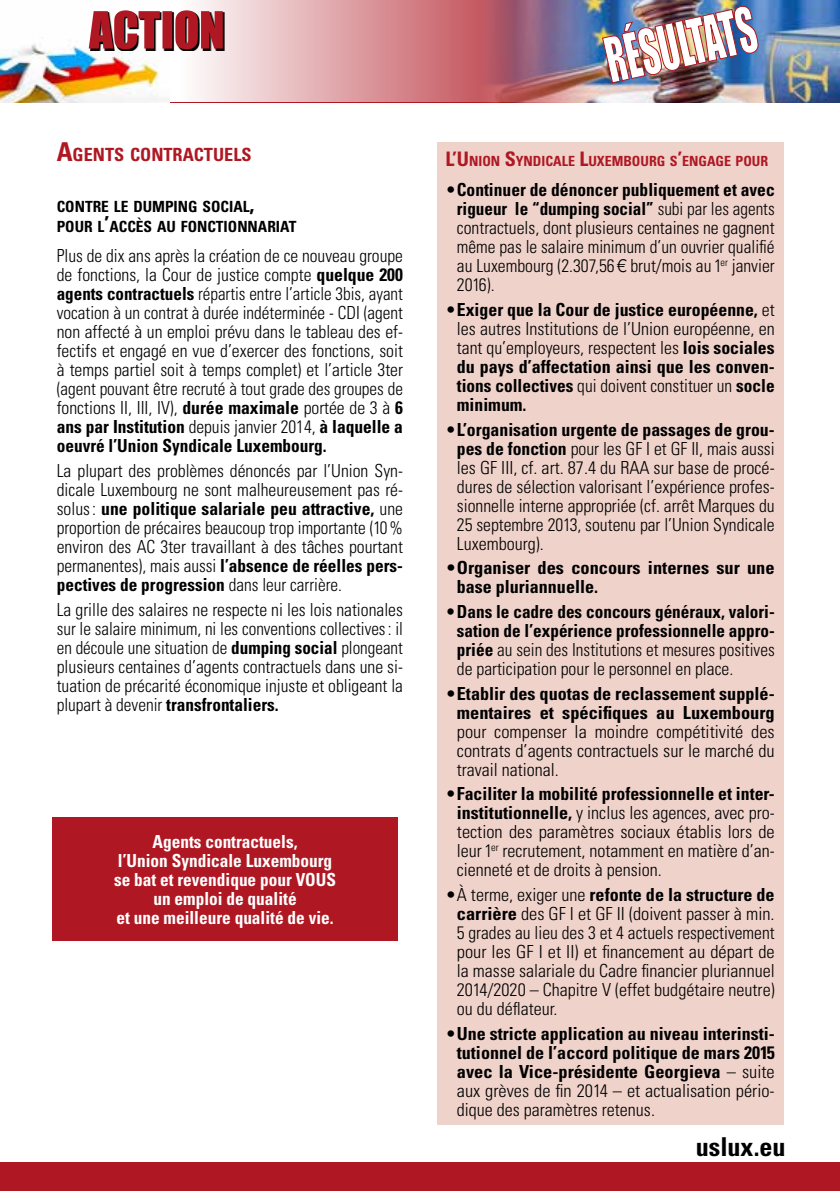
<style>
.page{position:relative;width:840px;height:1191px;background:#fff}
.page>*{position:absolute;margin:0;border:0;box-sizing:border-box;transform-origin:0 0}
.t1{font:700 condensed 26px "Univers";color:#000}
.t2{font:700 condensed 18.2px "Univers";color:#af1823}
.t3{font:300 condensed 18px/19px "Univers";color:#000;text-align:justify}
.t4{font:700 condensed 18px/19px "Univers";color:#000;text-align:justify}
.t5{font:700 condensed 18px/19px "Univers";color:#000;text-align:justify;scale:.96 1}
.t6{font:700 condensed 18px/19px "Univers";color:#fff;text-align:center;scale:.96 1}
.t7{font:700 condensed 15.4px/20px "Univers";color:#000}
.t8{font:700 condensed 14px "Univers";color:#af1823}
.s1{font-size:26px}
.s2{font-size:22px}
.s3{font-weight:700}
.s4{font-size:20px}
.s5{font-family:"Helvetica Neue";font-stretch:normal}
.s6{font-weight:300}
</style>
<div class="page">
<div style="left:0;top:1162px;width:839px;height:29px;background:#af1823"></div>
<img style="left:614px;top:0;width:225px;height:102px">
<img style="left:614px;top:5px;width:144px;height:79px">
<svg style="left:197px;top:0;width:417px;height:102px;background:#c6919c"></svg>
<img style="left:0;top:44px;width:170px;height:58px">
<svg style="left:90px;top:12px;width:134px;height:39px"></svg>
<svg style="left:89px;top:10px;width:134px;height:39px;background:#ae474e"></svg>
<div style="left:437px;top:142px;width:345px;height:982px;background:#efd2ca"></div>
<div style="left:52px;top:817px;width:345px;height:123px;background:#af1823"></div>
<p class="t2" style="left:57px;top:143px;width:186px"><span class="s1">A</span>GENTS CONTRACTUELS</p>
<p class="t7" style="left:57px;top:196px;width:241px">CONTRE LE DUMPING SOCIAL<span class="s2">,<br></span>POUR L<span class="s2">’</span>ACCÈS AU FONCTIONNARIAT</p>
<p class="t3" style="left:57px;top:246px;width:347px">Plus de dix ans après la création de ce nouveau groupe de fonctions, la Cour de justice compte <span class="s3">quelque 200 agents contractuels</span> répartis entre l’article 3bis, ayant vocation à un contrat à durée indéterminée - CDI (agent non affecté à un emploi prévu dans le tableau des ef&shy;fectifs et engagé en vue d’exercer des fonctions, soit à temps partiel soit à temps complet) et l’article 3ter (agent pouvant être recruté à tout grade des groupes de fonctions II, III, IV), <span class="s3">durée maximale</span> portée de 3 à <span class="s3">6 ans par Institution</span> depuis janvier 2014, <span class="s3">à laquelle a oeuvré l’Union Syndicale Luxembourg.</span></p>
<p class="t3" style="left:57px;top:461px;width:347px">La plupart des problèmes dénoncés par l’Union Syn&shy;dicale Luxembourg ne sont malheureusement pas ré&shy;solus: <span class="s3">une politique salariale peu attractive,</span> une proportion de précaires beaucoup trop importante (10% environ des AC 3ter travaillant à des tâches pourtant permanentes), mais aussi <span class="s3">l’absence de réelles pers&shy;pectives de progression</span> dans leur carrière.</p>
<p class="t3" style="left:57px;top:599px;width:347px">La grille des salaires ne respecte ni les lois nationales sur le salaire minimum, ni les conventions collectives: il en découle une situation de <span class="s3">dumping social</span> plongeant plusieurs centaines d’agents contractuels dans une si&shy;tuation de précarité économique injuste et obligeant la plupart à devenir <span class="s3">transfrontaliers.</span></p>
<p class="t6" style="left:114px;top:831px;width:232px">Agents contractuels,<br>l’Union Syndicale Luxembourg se bat et revendique pour VOUS un emploi de qualité<br>et une meilleure qualité de vie.</p>
<p class="t8" style="left:445px;top:152px;width:324px"><span class="s4">L’U</span>NION <span class="s4">S</span>YNDICALE <span class="s4">L</span>UXEMBOURG S<span class="s4">’</span>ENGAGE POUR</p>
<p class="t3" style="left:456px;top:180px;width:319px;text-indent:-11px">•<span class="s3">Continuer de dénoncer publiquement et avec rigueur le “dumping social”</span> subi par les agents contractuels, dont plusieurs centaines ne gagnent même pas le salaire minimum d’un ouvrier qualifié au Luxembourg (2.307,56<span class="s5">€</span> brut/mois au 1<sup>er</sup> janvier 2016).</p>
<p class="t4" style="left:456px;top:300px;width:319px;text-indent:-11px"><span class="s6">•</span>Exiger que la Cour de justice européenne, <span class="s6">et les autres Institutions de l’Union européenne, en tant qu’employeurs, respectent les</span> lois sociales du pays d’affectation ainsi que les conven&shy;tions collectives <span class="s6">qui doivent constituer un</span> socle minimum.</p>
<p class="t3" style="left:456px;top:419px;width:319px;text-indent:-11px">•<span class="s3">L’organisation urgente de passages de grou&shy;pes de fonction</span> pour les GF I et GF II, mais aussi les GF III, cf. art. 87.4 du RAA sur base de procé&shy;dures de sélection valorisant l’expérience profes&shy;sionnelle interne appropriée (cf. arrêt Marques du 25 septembre 2013, soutenu par l’Union Syndicale Luxembourg).</p>
<p class="t4" style="left:456px;top:558px;width:319px;text-indent:-11px"><span class="s6">•</span>Organiser des concours internes sur une base pluriannuelle.</p>
<p class="t5" style="left:456px;top:602px;width:332px;text-indent:-11px"><span class="s6">•</span>Dans le cadre des concours généraux, valori&shy;sation de l’expérience professionnelle appro&shy;priée <span class="s6">au sein des Institutions et mesures positives de participation pour le personnel en place.</span></p>
<p class="t4" style="left:445px;top:683px;width:330px;text-align:right"><span class="s6">•</span>Etablir des quotas de reclassement supplé&shy;mentaires et spécifiques au Luxembourg</p>
<p class="t3" style="left:456px;top:721px;width:319px">pour compenser la moindre compétitivité des contrats d’agents contractuels sur le marché du travail national.</p>
<p class="t3" style="left:456px;top:784px;width:319px;text-indent:-11px">•<span class="s3">Faciliter la mobilité professionnelle et inter&shy;institutionnelle,</span> y inclus les agences, avec pro&shy;tection des paramètres sociaux établis lors de leur 1<sup>er</sup> recrutement, notamment en matière d’an&shy;cienneté et de droits à pension.</p>
<p class="t3" style="left:456px;top:885px;width:319px;text-indent:-11px">•À terme, exiger une <span class="s3">refonte de la structure de carrière</span> des GF I et GF II (doivent passer à min.<br>5 grades au lieu des 3 et 4 actuels respectivement pour les GF I et II) et financement au départ de la masse salariale du Cadre financier pluriannuel 2014/2020 – Chapitre V (effet budgétaire neutre) ou du déflateur.</p>
<p class="t4" style="left:456px;top:1023px;width:319px;text-indent:-11px"><span class="s6">•</span>Une stricte application au niveau interinsti&shy;tutionnel de l’accord politique de mars 2015 avec la Vice-présidente Georgieva <span class="s6">– suite aux grèves de fin 2014 – et actualisation pério&shy;dique des paramètres retenus.</span></p>
<h1 class="t1" style="left:695px;top:1130px;width:91px">uslux.eu</h1>
</div>
